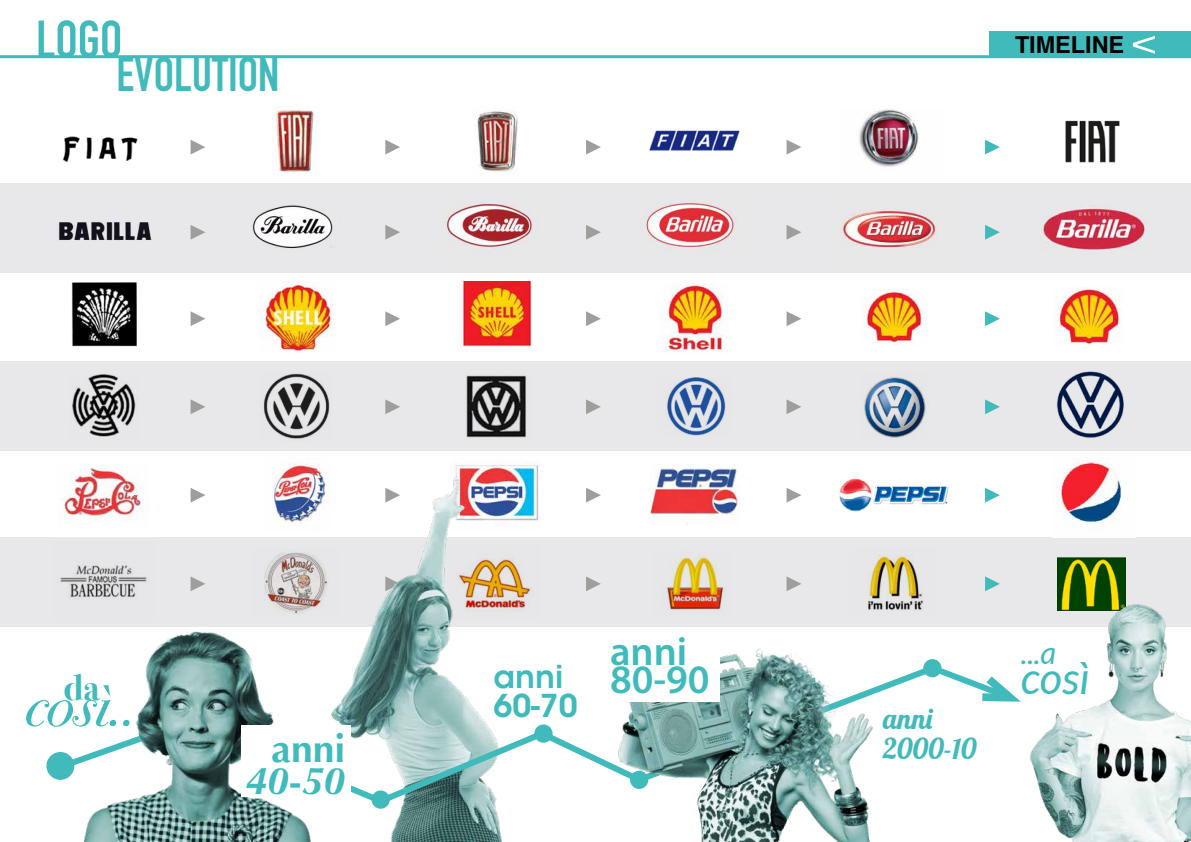
<style>
.page{position:relative;width:1191px;height:842px;background:#fff}
.page>*{position:absolute;margin:0;border:0;box-sizing:border-box;transform-origin:0 0}
.t1{font:italic 60px "Bodoni Svty Two ITCTT";color:#40baba}
.t2{font:700 52.3px "DIN Condensed";color:#40baba}
.t3{font:700 47.8px "DIN Condensed";color:#40baba}
.t4{font:italic 44px "Lato";color:#40baba}
.t5{font:600 40.5px "Myriad Pro";color:#40baba}
.t6{font:700 39px/32.7px "Optima";color:#40baba;text-align:right}
.t7{font:700 37.2px "Bodoni Svty Two ITCTT";color:#40baba}
.t8{font:600 31.3px/29.2px "ITC Avant Garde Std";color:#40baba}
.t9{font:italic 31px "Lato";color:#40baba}
.t10{font:28.2px/30px "Lobster";color:#40baba}
.t11{font:700 23.4px "Helvetica";color:#000}
.s1{font-style:italic}
</style>
<div class="page">
<div style="left:0;top:183px;width:1191px;height:90px;background:#e8e8ea"></div>
<div style="left:0;top:361px;width:1191px;height:89px;background:#e8e8ea"></div>
<div style="left:0;top:537px;width:1191px;height:90px;background:#e8e8ea"></div>
<div style="left:989px;top:31px;width:202px;height:26px;background:#40baba"></div>
<hr style="left:0;top:55px;width:1191px;height:3px;background:#40baba">
<img style="left:60px;top:561px;width:87px;height:38px">
<img style="left:61px;top:466px;width:86px;height:55px">
<img style="left:58px;top:222px;width:94px;height:19px">
<img style="left:72px;top:374px;width:64px;height:63px">
<img style="left:71px;top:282px;width:66px;height:65px">
<img style="left:62px;top:136px;width:76px;height:26px">
<img style="left:252px;top:205px;width:81px;height:44px">
<img style="left:273px;top:107px;width:42px;height:67px">
<img style="left:476px;top:111px;width:42px;height:63px">
<img style="left:260px;top:282px;width:72px;height:70px">
<img style="left:457px;top:282px;width:74px;height:67px">
<img style="left:263px;top:373px;width:67px;height:66px">
<img style="left:466px;top:375px;width:60px;height:63px">
<img style="left:272px;top:460px;width:48px;height:66px">
<img style="left:519px;top:465px;width:20px;height:61px">
<img style="left:264px;top:552px;width:56px;height:57px">
<img style="left:519px;top:573px;width:15px;height:39px">
<img style="left:445px;top:203px;width:92px;height:46px">
<img style="left:649px;top:130px;width:91px;height:21px">
<img style="left:859px;top:109px;width:60px;height:58px">
<img style="left:645px;top:201px;width:92px;height:47px">
<img style="left:839px;top:209px;width:98px;height:39px">
<img style="left:1040px;top:207px;width:105px;height:43px">
<img style="left:661px;top:284px;width:68px;height:68px">
<img style="left:861px;top:289px;width:65px;height:55px">
<img style="left:1054px;top:287px;width:68px;height:57px">
<img style="left:667px;top:377px;width:63px;height:59px">
<img style="left:863px;top:374px;width:63px;height:64px">
<img style="left:650px;top:465px;width:89px;height:60px">
<img style="left:839px;top:478px;width:110px;height:34px">
<img style="left:1052px;top:458px;width:83px;height:80px">
<img style="left:663px;top:551px;width:63px;height:59px">
<img style="left:868px;top:554px;width:51px;height:56px">
<img style="left:1056px;top:371px;width:68px;height:67px">
<img style="left:1057px;top:557px;width:68px;height:30px">
<img style="left:1065px;top:120px;width:54px;height:43px">
<svg style="left:191px;top:140px;width:14px;height:14px"></svg>
<svg style="left:385px;top:140px;width:15px;height:14px"></svg>
<svg style="left:586px;top:140px;width:15px;height:14px"></svg>
<svg style="left:786px;top:140px;width:15px;height:14px"></svg>
<svg style="left:985px;top:140px;width:15px;height:14px"></svg>
<svg style="left:191px;top:225px;width:14px;height:15px"></svg>
<svg style="left:385px;top:225px;width:15px;height:15px"></svg>
<svg style="left:586px;top:225px;width:15px;height:15px"></svg>
<svg style="left:786px;top:225px;width:15px;height:15px"></svg>
<svg style="left:985px;top:225px;width:15px;height:15px"></svg>
<svg style="left:191px;top:311px;width:14px;height:15px"></svg>
<svg style="left:385px;top:311px;width:15px;height:15px"></svg>
<svg style="left:586px;top:311px;width:15px;height:15px"></svg>
<svg style="left:786px;top:311px;width:15px;height:15px"></svg>
<svg style="left:985px;top:311px;width:15px;height:15px"></svg>
<svg style="left:191px;top:399px;width:14px;height:15px"></svg>
<svg style="left:385px;top:399px;width:15px;height:15px"></svg>
<svg style="left:586px;top:399px;width:15px;height:15px"></svg>
<svg style="left:786px;top:399px;width:15px;height:15px"></svg>
<svg style="left:985px;top:399px;width:15px;height:15px"></svg>
<svg style="left:191px;top:488px;width:14px;height:14px"></svg>
<svg style="left:586px;top:488px;width:15px;height:14px"></svg>
<svg style="left:786px;top:488px;width:15px;height:14px"></svg>
<svg style="left:985px;top:488px;width:15px;height:14px"></svg>
<svg style="left:191px;top:576px;width:14px;height:15px"></svg>
<svg style="left:586px;top:576px;width:15px;height:15px"></svg>
<svg style="left:786px;top:576px;width:15px;height:15px"></svg>
<svg style="left:985px;top:576px;width:15px;height:11px"></svg>
<svg style="left:1132px;top:36px;width:23px;height:18px"></svg>
<img style="left:320px;top:464px;width:199px;height:378px">
<svg style="left:344px;top:662px;width:571px;height:145px"></svg>
<img style="left:53px;top:609px;width:291px;height:233px">
<div style="left:46px;top:752px;width:28px;height:28px;background:#40baba;border-radius:50%"></div>
<div style="left:371px;top:790px;width:19px;height:19px;background:#40baba;border-radius:50%"></div>
<div style="left:534px;top:724px;width:18px;height:19px;background:#40baba;border-radius:50%"></div>
<div style="left:241px;top:726px;width:110px;height:71px;background:#fff"></div>
<img style="left:578px;top:648px;width:303px;height:194px">
<div style="left:610px;top:635px;width:110px;height:67px;background:#fff"></div>
<div style="left:877px;top:701px;width:110px;height:65px;background:#fff"></div>
<img style="left:915px;top:587px;width:276px;height:255px">
<h2 class="t2" style="left:36px;top:4px;width:88px">LOGO</h2>
<h3 class="t3" style="left:117px;top:42px;width:164px">EVOLUTION</h3>
<p class="t11" style="left:1015px;top:26px;width:111px">TIMELINE</p>
<h3 class="t7" style="left:64px;top:656px;width:37px">da</h3>
<h1 class="t1" style="left:25px;top:653px;width:126px">così...</h1>
<h3 class="t6" style="left:245px;top:733px;width:101px">anni<br><span class="s1">40</span>-<span class="s1">50</span></h3>
<p class="t8" style="left:493px;top:662px;width:86px">anni<br>60-70</p>
<h3 class="t5" style="left:610px;top:626px;width:79px">anni</h3>
<h3 class="t5" style="left:610px;top:654px;width:101px">80-90</h3>
<p class="t10" style="left:883px;top:707px;width:95px">anni<br>2000-10</p>
<p class="t9" style="left:1020px;top:636px;width:37px">...a</p>
<h3 class="t4" style="left:1020px;top:653px;width:70px">così</h3>
</div>
